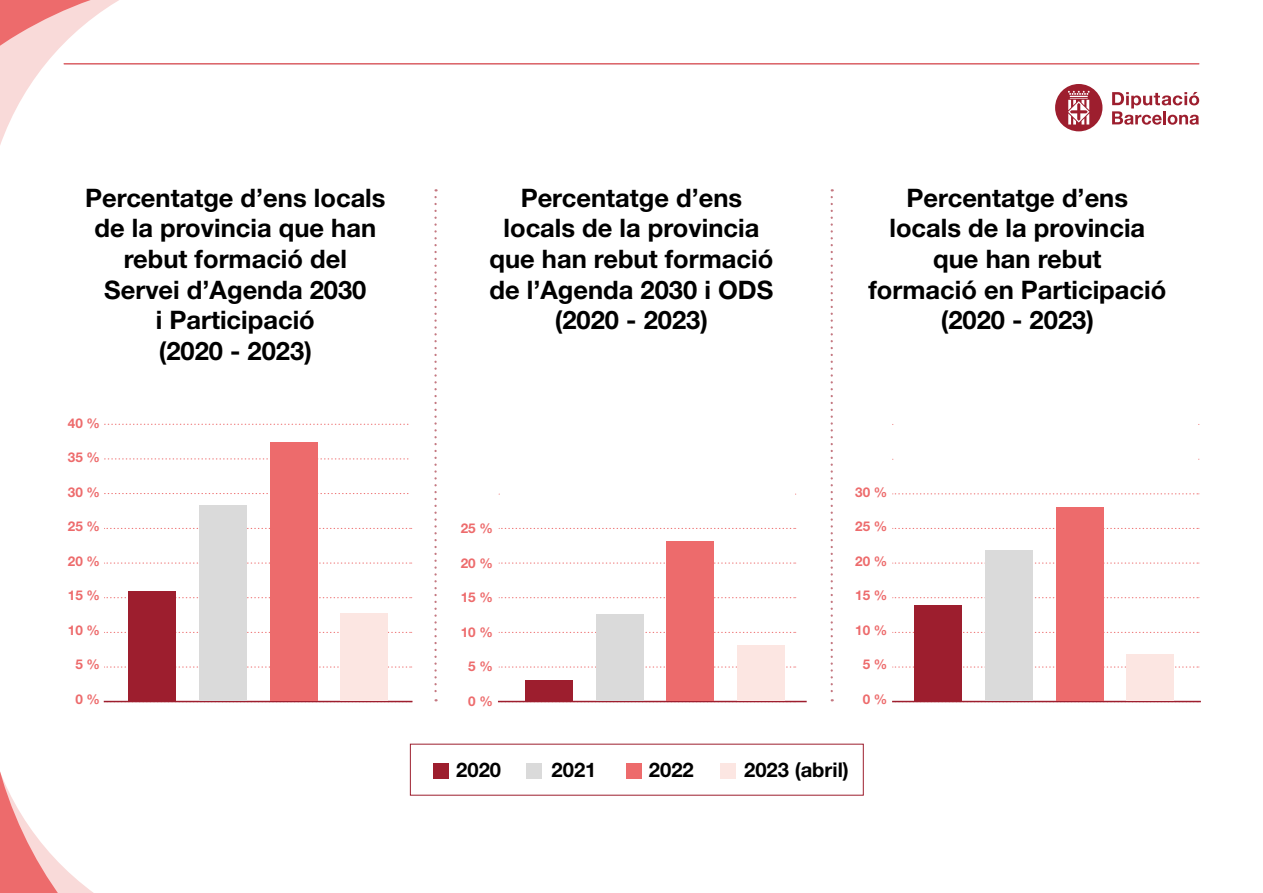
<style>
.page{position:relative;width:1263px;height:893px;background:#fff}
.page>*{position:absolute;margin:0;border:0;box-sizing:border-box;transform-origin:0 0}
.t1{font:700 25.5px/30.6px "Helvetica Neue LT Std";color:#000;text-align:center}
.t2{font:700 20.25px "Helvetica Neue LT Std";color:#000}
.t3{font:700 13.5px "Helvetica Neue LT Std";color:#ed6b6c}
</style>
<div class="page">
<svg style="left:1112px;top:92px;width:87px;height:33px"></svg>
<svg style="left:1055px;top:84px;width:47px;height:47px"></svg>
<hr style="left:64px;top:63px;width:1135px;height:1px;background:#ed6b6c">
<svg style="left:0;top:771px;width:94px;height:122px"></svg>
<svg style="left:0;top:0;width:234px;height:145px"></svg>
<svg style="left:105px;top:424px;width:303px;height:1px"></svg>
<svg style="left:104px;top:528px;width:308px;height:1px"></svg>
<svg style="left:105px;top:459px;width:303px;height:1px"></svg>
<svg style="left:104px;top:563px;width:308px;height:1px"></svg>
<svg style="left:105px;top:493px;width:303px;height:1px"></svg>
<svg style="left:104px;top:597px;width:308px;height:1px"></svg>
<svg style="left:104px;top:632px;width:308px;height:1px"></svg>
<svg style="left:104px;top:667px;width:308px;height:1px"></svg>
<svg style="left:499px;top:528px;width:297px;height:1px"></svg>
<svg style="left:499px;top:563px;width:297px;height:1px"></svg>
<svg style="left:499px;top:597px;width:297px;height:1px"></svg>
<svg style="left:499px;top:632px;width:297px;height:1px"></svg>
<svg style="left:499px;top:667px;width:297px;height:1px"></svg>
<svg style="left:893px;top:528px;width:307px;height:1px"></svg>
<svg style="left:893px;top:563px;width:307px;height:1px"></svg>
<svg style="left:893px;top:597px;width:307px;height:1px"></svg>
<svg style="left:893px;top:632px;width:307px;height:1px"></svg>
<svg style="left:893px;top:667px;width:307px;height:1px"></svg>
<svg style="left:893px;top:494px;width:307px;height:1px"></svg>
<svg style="left:434px;top:197px;width:3px;height:504px"></svg>
<svg style="left:831px;top:197px;width:2px;height:504px"></svg>
<hr style="left:104px;top:701px;width:308px;height:1px;background:#9d1e2e">
<hr style="left:498px;top:701px;width:309px;height:1px;background:#9d1e2e">
<hr style="left:892px;top:701px;width:309px;height:1px;background:#9d1e2e">
<div style="left:128px;top:591px;width:48px;height:110px;background:#9d1e2e"></div>
<div style="left:525px;top:680px;width:47px;height:21px;background:#9d1e2e"></div>
<div style="left:914px;top:605px;width:48px;height:96px;background:#9d1e2e"></div>
<div style="left:199px;top:505px;width:48px;height:196px;background:#dadada"></div>
<div style="left:596px;top:614px;width:47px;height:87px;background:#dadada"></div>
<div style="left:985px;top:550px;width:48px;height:151px;background:#dadada"></div>
<div style="left:270px;top:442px;width:47px;height:259px;background:#ed6b6c"></div>
<div style="left:667px;top:541px;width:47px;height:160px;background:#ed6b6c"></div>
<div style="left:1056px;top:507px;width:47px;height:194px;background:#ed6b6c"></div>
<div style="left:341px;top:613px;width:47px;height:88px;background:#fce6e2"></div>
<div style="left:737px;top:645px;width:47px;height:56px;background:#fce6e2"></div>
<div style="left:1126px;top:655px;width:48px;height:46px;background:#fce6e2"></div>
<div style="left:433px;top:763px;width:16px;height:16px;background:#9d1e2e"></div>
<div style="left:526px;top:763px;width:16px;height:16px;background:#dadada"></div>
<div style="left:625px;top:763px;width:16px;height:16px;background:#ed6b6c"></div>
<div style="left:720px;top:763px;width:16px;height:16px;background:#fce6e2"></div>
<p class="t1" style="left:85px;top:182px;width:302px">Percentatge d’ens locals de la provincia que han rebut formació del<br>Servei d’Agenda 2030<br>i Participació<br>(2020 - 2023)</p>
<p class="t1" style="left:489px;top:182px;width:285px">Percentatge d’ens locals de la provincia que han rebut formació de l’Agenda 2030 i ODS (2020 - 2023)</p>
<p class="t1" style="left:868px;top:182px;width:299px">Percentatge d’ens locals de la provincia que han rebut<br>formació en Participació (2020 - 2023)</p>
<p class="t3" style="left:68px;top:415px;width:34px">40 %</p>
<p class="t3" style="left:68px;top:449px;width:34px">35 %</p>
<p class="t3" style="left:68px;top:484px;width:34px">30 %</p>
<p class="t3" style="left:68px;top:518px;width:34px">25 %</p>
<p class="t3" style="left:68px;top:553px;width:34px">20 %</p>
<p class="t3" style="left:68px;top:587px;width:34px">15 %</p>
<p class="t3" style="left:68px;top:622px;width:34px">10 %</p>
<p class="t3" style="left:75px;top:656px;width:26px">5 %</p>
<p class="t3" style="left:75px;top:691px;width:26px">0 %</p>
<p class="t3" style="left:461px;top:520px;width:34px">25 %</p>
<p class="t3" style="left:461px;top:555px;width:34px">20 %</p>
<p class="t3" style="left:461px;top:589px;width:34px">15 %</p>
<p class="t3" style="left:461px;top:624px;width:34px">10 %</p>
<p class="t3" style="left:468px;top:658px;width:26px">5 %</p>
<p class="t3" style="left:468px;top:693px;width:26px">0 %</p>
<p class="t3" style="left:855px;top:484px;width:34px">30 %</p>
<p class="t3" style="left:855px;top:518px;width:34px">25 %</p>
<p class="t3" style="left:855px;top:553px;width:34px">20 %</p>
<p class="t3" style="left:855px;top:587px;width:34px">15 %</p>
<p class="t3" style="left:855px;top:622px;width:34px">10 %</p>
<p class="t3" style="left:863px;top:656px;width:26px">5 %</p>
<p class="t3" style="left:863px;top:691px;width:26px">0 %</p>
<p class="t2" style="left:456px;top:757px;width:46px">2020</p>
<p class="t2" style="left:551px;top:757px;width:46px">2021</p>
<p class="t2" style="left:649px;top:757px;width:46px">2022</p>
<p class="t2" style="left:744px;top:757px;width:106px">2023 (abril)</p>
</div>
